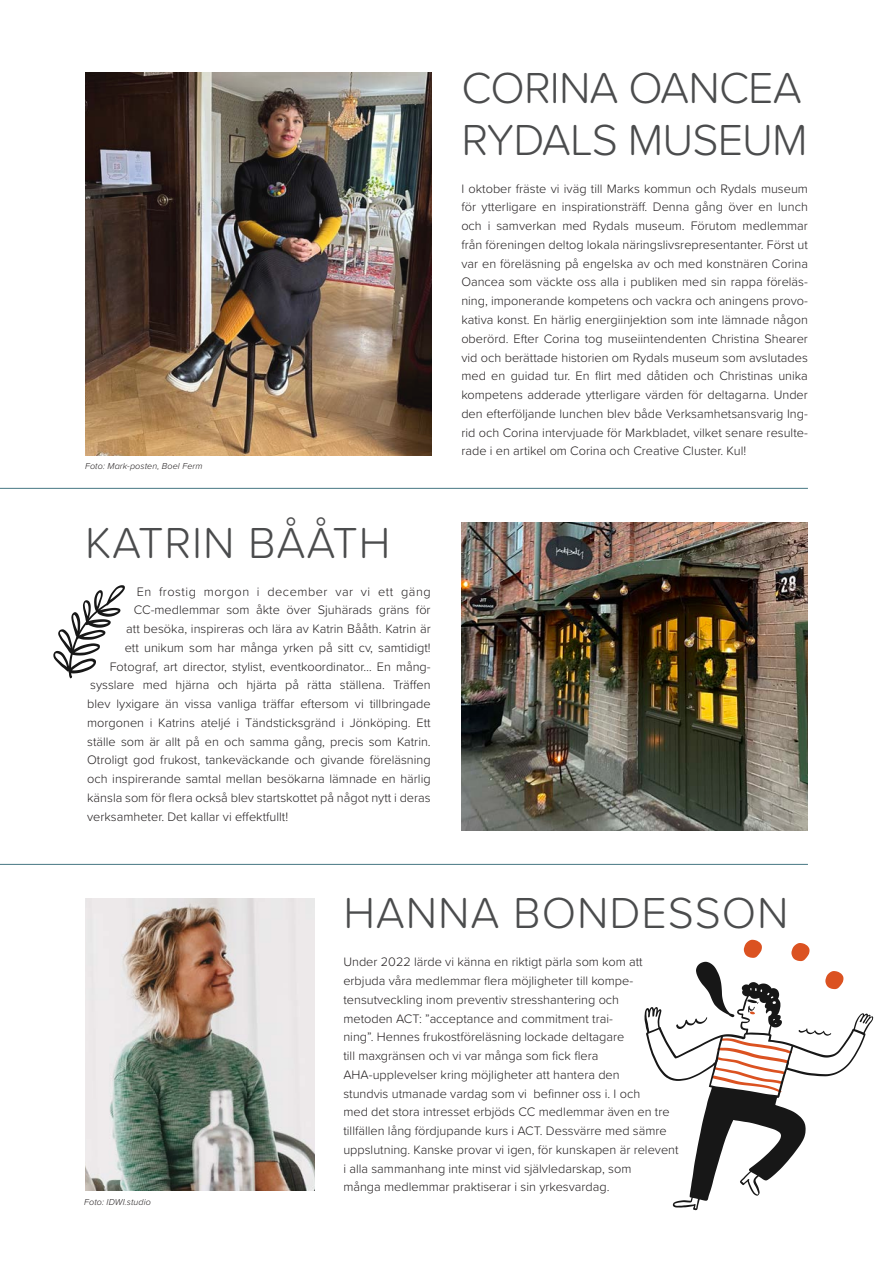
<style>
.page{position:relative;width:893px;height:1263px;background:#fff}
.page>*{position:absolute;margin:0;border:0;box-sizing:border-box;transform-origin:0 0}
.t1{font:300 45px "Proxima Soft";letter-spacing:.02em;color:#4b4c4d}
.t2{font:300 45px/52.5px "Proxima Soft";letter-spacing:-.02em;color:#4b4c4d}
.t3{font:300 12.75px/18.8px "Proxima Soft";color:#231f20;text-align:justify}
.t4{font:300 12.75px "Proxima Soft";letter-spacing:.04em;color:#231f20}
.t5{font:italic 300 9px "Proxima Soft";letter-spacing:.01em;color:#231f20}
</style>
<div class="page">
<img style="left:461px;top:523px;width:347px;height:307px">
<hr style="left:0;top:488px;width:808px;height:1px;background:#467783">
<hr style="left:0;top:864px;width:808px;height:1px;background:#467783">
<img style="left:85px;top:72px;width:347px;height:383px">
<img style="left:85px;top:898px;width:230px;height:293px">
<svg style="left:644px;top:1007px;width:229px;height:194px"></svg>
<svg style="left:673px;top:1196px;width:27px;height:14px"></svg>
<svg style="left:740px;top:1170px;width:21px;height:26px"></svg>
<svg style="left:676px;top:940px;width:167px;height:152px"></svg>
<svg style="left:53px;top:585px;width:72px;height:93px"></svg>
<p class="t2" style="left:461px;top:59px;width:348px">CORINA OANCEA<br>RYDALS MUSEUM</p>
<p class="t5" style="left:85px;top:459px;width:119px">Foto: Mark-posten, Boel Ferm</p>
<p class="t1" style="left:85px;top:510px;width:307px">KATRIN BÅÅTH</p>
<p class="t4" style="left:137px;top:582px;width:295px">En frostig morgon i december var vi ett gäng</p>
<p class="t3" style="left:134px;top:600px;width:298px">CC-medlemmar som åkte över Sjuhärads gräns för</p>
<p class="t3" style="left:126px;top:619px;width:306px">att besöka, inspireras och lära av Katrin Bååth. Katrin är</p>
<p class="t3" style="left:125px;top:637px;width:307px">ett unikum som har många yrken på sitt cv, samtidigt!</p>
<p class="t3" style="left:110px;top:656px;width:322px">Fotograf, art director, stylist, eventkoordinator… En mång-</p>
<p class="t3" style="left:90px;top:675px;width:342px">sysslare med hjärna och hjärta på rätta ställena. Träffen</p>
<p class="t3" style="left:87px;top:694px;width:345px">blev lyxigare än vissa vanliga träffar eftersom vi tillbringade</p>
<p class="t3" style="left:87px;top:712px;width:345px">morgonen i Katrins ateljé i Tändsticksgränd i Jönköping. Ett</p>
<p class="t3" style="left:87px;top:731px;width:345px">ställe som är allt på en och samma gång, precis som Katrin.</p>
<p class="t3" style="left:87px;top:750px;width:345px">Otroligt god frukost, tankeväckande och givande föreläsning</p>
<p class="t3" style="left:87px;top:769px;width:345px">och inspirerande samtal mellan besökarna lämnade en härlig</p>
<p class="t3" style="left:87px;top:787px;width:345px">känsla som för flera också blev startskottet på något nytt i deras</p>
<p class="t3" style="left:87px;top:806px;width:203px">verksamheter. Det kallar vi effektfullt!</p>
<p class="t3" style="left:461px;top:178px;width:348px">I oktober fräste vi iväg till Marks kommun och Rydals museum för ytterligare en inspirationsträff. Denna gång över en lunch och i samverkan med Rydals museum. Förutom medlemmar från föreningen deltog lokala näringslivsrepresentanter. Först ut var en föreläsning på engelska av och med konstnären Corina Oancea som väckte oss alla i publiken med sin rappa föreläs&shy;ning, imponerande kompetens och vackra och aningens provo&shy;kativa konst. En härlig energiinjektion som inte lämnade någon oberörd. Efter Corina tog museiintendenten Christina Shearer vid och berättade historien om Rydals museum som avslutades med en guidad tur. En flirt med dåtiden och Christinas unika kompetens adderade ytterligare värden för deltagarna. Under den efterföljande lunchen blev både Verksamhetsansvarig Ing&shy;rid och Corina intervjuade för Markbladet, vilket senare resulte&shy;rade i en artikel om Corina och Creative Cluster. Kul!</p>
<p class="t1" style="left:343px;top:879px;width:447px">HANNA BONDESSON</p>
<p class="t5" style="left:84px;top:1195px;width:68px">Foto: IDWI.studio</p>
<p class="t3" style="left:343px;top:952px;width:337px;text-align:left">Under 2022 lärde vi känna en riktigt pärla som kom att erbjuda våra medlemmar flera möjligheter till kompe&shy;tensutveckling inom preventiv stresshantering och<br>metoden ACT: ”acceptance and commitment trai-<br>ning”. Hennes frukostföreläsning lockade deltagare<br>till maxgränsen och vi var många som fick flera AHA-upplevelser kring möjligheter att hantera den<br>stundvis utmanade vardag som vi befinner oss i. I och<br>med det stora intresset erbjöds CC medlemmar även en tre tillfällen lång fördjupande kurs i ACT. Dessvärre med sämre uppslutning. Kanske provar vi igen, för kunskapen är relevent i alla sammanhang inte minst vid självledarskap, som<br>många medlemmar praktiserar i sin yrkesvardag.</p>
</div>
